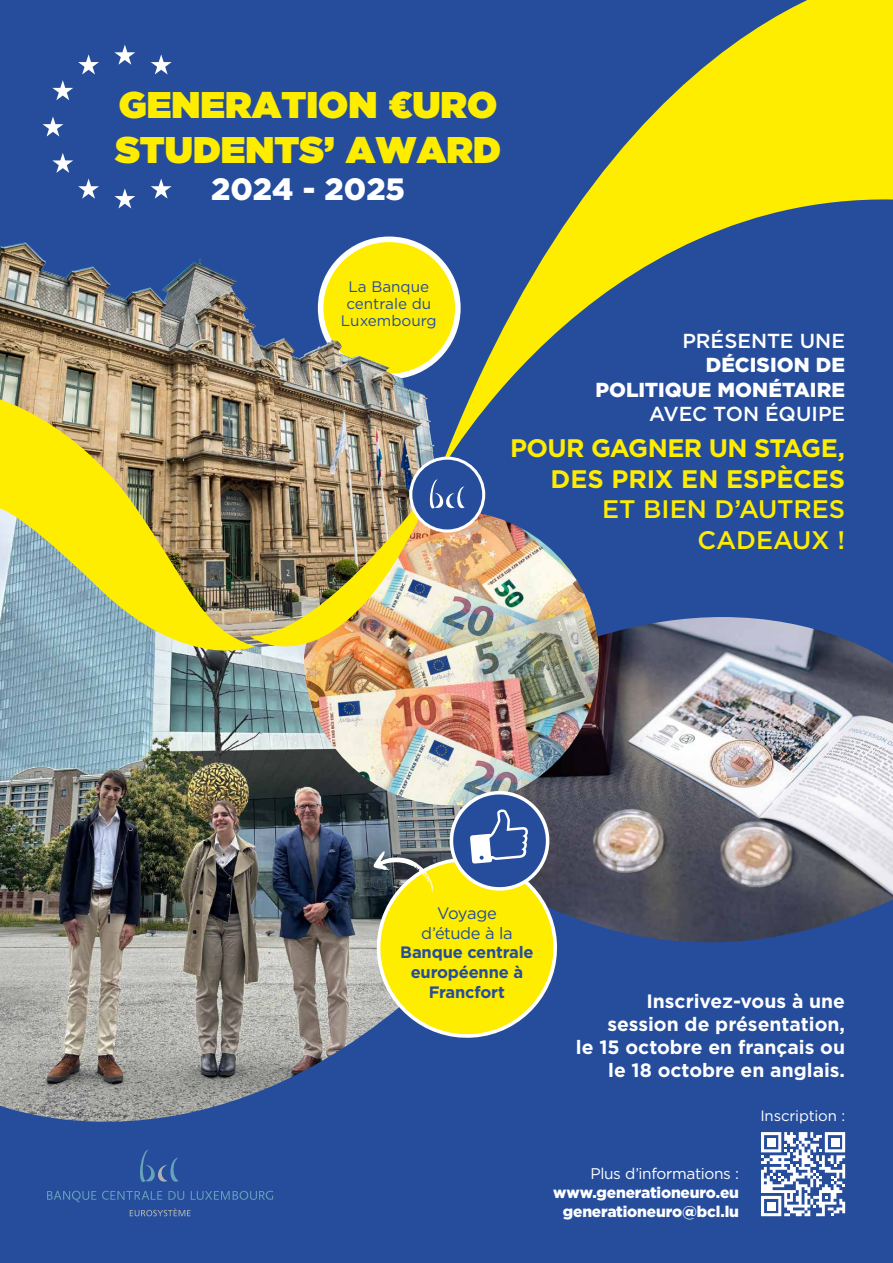
<style>
.page{position:relative;width:893px;height:1263px;background:#254d9c}
.page>*{position:absolute;margin:0;border:0;box-sizing:border-box;transform-origin:0 0}
.t1{font:900 37.12px/44.5px "Gotham";color:#ffed00}
.t2{font:900 30.9px "Gotham";color:#fff}
.t3{font:700 25.35px/30.4px "Gotham";letter-spacing:-.02em;color:#ffed00;text-align:right}
.t4{font:500 25.35px/30.4px "Gotham";letter-spacing:-.005em;color:#ffed00;text-align:right}
.t5{font:900 20.25px/24.3px "Gotham";letter-spacing:.005em;color:#fff;text-align:right}
.t6{font:500 20.25px "Gotham";color:#fff}
.t7{font:700 19.35px/23.2px "Gotham";color:#fff;text-align:right}
.t8{font:700 16.5px/19.8px "Gotham";letter-spacing:-.015em;color:#254d9c;text-align:center}
.t9{font:16.5px/19.8px "Gotham";letter-spacing:-.025em;color:#254d9c;text-align:center}
.t10{font:900 15.45px/18.5px "Gotham";letter-spacing:-.01em;color:#fff;text-align:right}
.t11{font:15.45px "Gotham";letter-spacing:-.025em;color:#fff}
.t12{font:15.23px/17px "Gotham";color:#254d9c;text-align:center}
.t13{font:14.92px "Gotham";letter-spacing:-.01em;color:#fff}
</style>
<div class="page">
<img style="left:558px;top:617px;width:335px;height:326px">
<img style="left:0;top:676px;width:372px;height:446px">
<svg style="left:78px;top:54px;width:21px;height:20px"></svg>
<svg style="left:52px;top:80px;width:21px;height:20px"></svg>
<svg style="left:43px;top:116px;width:20px;height:21px"></svg>
<svg style="left:52px;top:153px;width:21px;height:20px"></svg>
<svg style="left:78px;top:179px;width:21px;height:20px"></svg>
<svg style="left:114px;top:188px;width:21px;height:20px"></svg>
<svg style="left:151px;top:179px;width:21px;height:20px"></svg>
<svg style="left:151px;top:54px;width:21px;height:20px"></svg>
<svg style="left:114px;top:45px;width:21px;height:20px"></svg>
<img style="left:0;top:242px;width:437px;height:235px">
<svg style="left:140px;top:1150px;width:39px;height:32px"></svg>
<svg style="left:47px;top:1191px;width:49px;height:11px"></svg>
<svg style="left:102px;top:1191px;width:60px;height:9px"></svg>
<svg style="left:168px;top:1191px;width:16px;height:9px"></svg>
<svg style="left:191px;top:1191px;width:82px;height:9px"></svg>
<svg style="left:130px;top:1208px;width:61px;height:8px"></svg>
<img style="left:304px;top:508px;width:295px;height:297px">
<svg style="left:437px;top:0;width:456px;height:476px"></svg>
<img style="left:0;top:398px;width:255px;height:276px">
<div style="left:411px;top:458px;width:73px;height:73px;background:#254d9c;border-radius:50%"></div>
<div style="left:409px;top:457px;width:76px;height:75px;border:3px solid #fff;border-radius:50%"></div>
<img style="left:250px;top:477px;width:215px;height:229px">
<svg style="left:372px;top:790px;width:186px;height:248px"></svg>
<svg style="left:761px;top:1132px;width:84px;height:84px"></svg>
<div style="left:767px;top:1138px;width:8px;height:8px;background:#fff"></div>
<div style="left:831px;top:1138px;width:8px;height:8px;background:#fff"></div>
<div style="left:767px;top:1202px;width:8px;height:8px;background:#fff"></div>
<h1 class="t1" style="left:115px;top:82px;width:387px">GENERATION €URO<br>STUDENTS’ AWARD</h1>
<h2 class="t2" style="left:211px;top:167px;width:195px">2024 - 2025</h2>
<p class="t12" style="left:341px;top:278px;width:97px">La Banque centrale du<br>Luxembourg</p>
<p class="t6" style="left:682px;top:327px;width:164px">PRÉSENTE UNE</p>
<p class="t5" style="left:595px;top:353px;width:251px">DÉCISION DE<br>POLITIQUE MONÉTAIRE</p>
<p class="t6" style="left:649px;top:400px;width:198px">AVEC TON ÉQUIPE</p>
<h3 class="t3" style="left:510px;top:433px;width:337px">POUR GAGNER UN STAGE,<br>DES PRIX EN ESPÈCES</h3>
<h3 class="t4" style="left:602px;top:494px;width:245px">ET BIEN D’AUTRES<br>CADEAUX !</h3>
<p class="t9" style="left:421px;top:903px;width:93px">Voyage d’étude à la</p>
<p class="t8" style="left:400px;top:942px;width:135px">Banque centrale européenne à<br>Francfort</p>
<p class="t7" style="left:576px;top:989px;width:271px">Inscrivez-vous à une session de présentation,<br>le 15 octobre en français ou le 18 octobre en anglais.</p>
<p class="t11" style="left:590px;top:1164px;width:150px">Plus d’informations :</p>
<p class="t10" style="left:553px;top:1183px;width:187px">www.generationeuro.eu generationeuro@bcl.lu</p>
<p class="t13" style="left:760px;top:1106px;width:86px">Inscription :</p>
</div>
